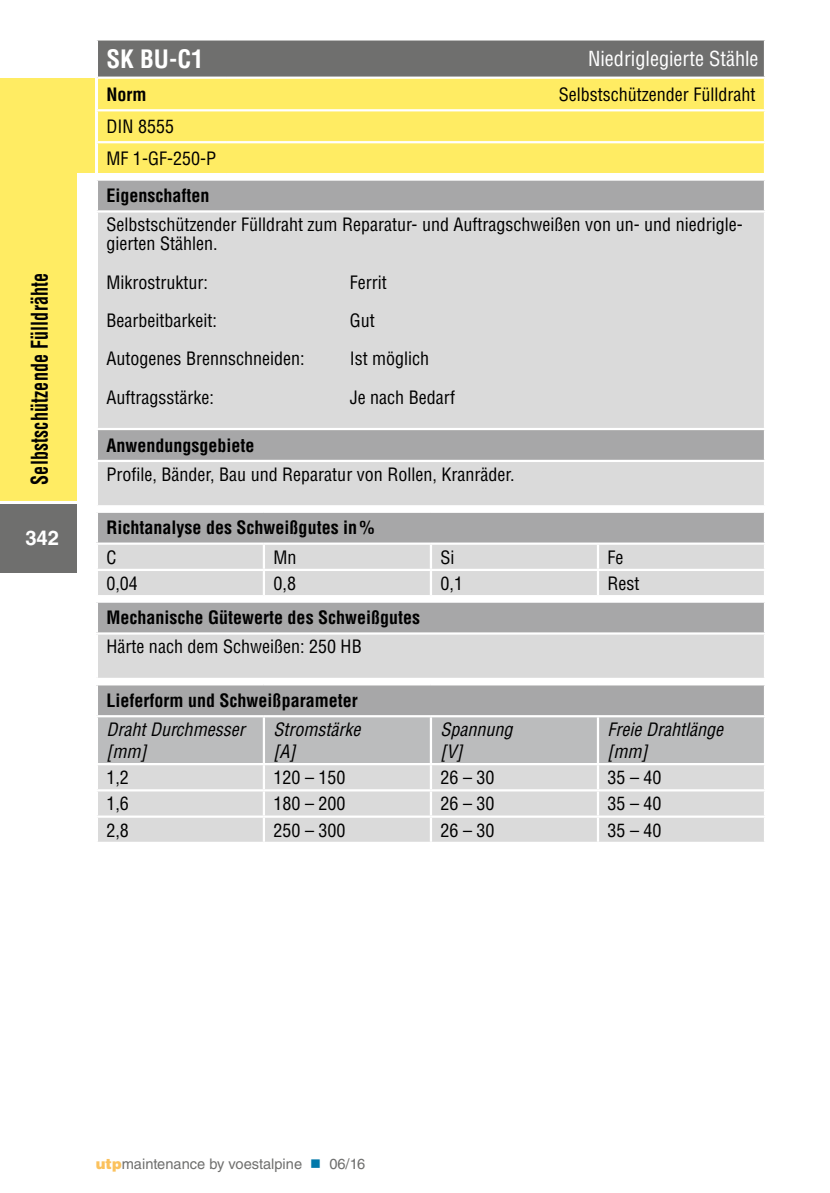
<style>
.page{position:relative;width:830px;height:1193px;background:#fff}
.page>*{position:absolute;margin:0;border:0;box-sizing:border-box;transform-origin:0 0}
.HL1{font:700 condensed 24.75px "Helvetica LT Std";color:#fff}
.t1{font:700 condensed 22.5px "Helvetica LT Std";letter-spacing:.01em;color:#000;scale:.8 1}
.HL1_siehe_auch{font:condensed 20.25px "Helvetica LT Std";color:#fff}
.t2{font:700 20.25px "Helvetica LT Std";color:#fff}
.IVZ__1{font:condensed 18px/19.1px "Helvetica LT Std";color:#000}
.HL2{font:700 condensed 18px "Helvetica LT Std";color:#000}
.Copy{font:condensed 18px "Helvetica LT Std";color:#000}
.HL3{font:italic condensed 18px/21.6px "Helvetica LT Std";color:#000}
.Copy-rechtsbündig{font:condensed 18px "Helvetica LT Std";color:#000}
.IVZ__5{font:condensed 18px "Helvetica LT Std";color:#000}
.HL2-weiß{font:700 condensed 18px "Helvetica LT Std";color:#000}
.t3{font:14.62px "Helvetica LT Std";color:#6f6f6e}
.s1{font-weight:900;color:#fbc25e}
.s2{color:#0078aa}
</style>
<div class="page">
<div style="left:0;top:79px;width:94px;height:94px;background:#ffec63"></div>
<div style="left:98px;top:41px;width:665px;height:36px;background:#6f6f6e"></div>
<div style="left:98px;top:79px;width:665px;height:94px;background:#ffec63"></div>
<hr style="left:96px;top:109px;width:130px;height:2px;background:#fff">
<hr style="left:226px;top:109px;width:539px;height:2px;background:#fff">
<hr style="left:96px;top:141px;width:130px;height:2px;background:#fff">
<hr style="left:226px;top:141px;width:539px;height:2px;background:#fff">
<div style="left:98px;top:181px;width:665px;height:29px;background:#a7a7a8"></div>
<svg style="left:98px;top:213px;width:665px;height:292px;background:#d4d4d4"></svg>
<hr style="left:96px;top:428px;width:669px;height:2px;background:#fff">
<hr style="left:96px;top:460px;width:669px;height:2px;background:#fff">
<div style="left:97px;top:512px;width:667px;height:32px;background:#a7a7a8"></div>
<div style="left:98px;top:545px;width:665px;height:50px;background:#dadada"></div>
<hr style="left:263px;top:545px;width:2px;height:24px;background:#fff">
<hr style="left:763px;top:513px;width:2px;height:29px;background:#fff">
<hr style="left:429px;top:545px;width:3px;height:24px;background:#fff">
<hr style="left:263px;top:571px;width:2px;height:24px;background:#fff">
<hr style="left:429px;top:571px;width:3px;height:24px;background:#fff">
<hr style="left:596px;top:571px;width:2px;height:24px;background:#fff">
<hr style="left:596px;top:545px;width:2px;height:24px;background:#fff">
<hr style="left:96px;top:510px;width:168px;height:3px;background:#fff">
<hr style="left:96px;top:513px;width:2px;height:29px;background:#fff">
<hr style="left:264px;top:510px;width:167px;height:3px;background:#fff">
<hr style="left:431px;top:510px;width:166px;height:3px;background:#fff">
<hr style="left:597px;top:510px;width:168px;height:3px;background:#fff">
<hr style="left:96px;top:542px;width:168px;height:3px;background:#fff">
<hr style="left:264px;top:542px;width:167px;height:3px;background:#fff">
<hr style="left:431px;top:542px;width:166px;height:3px;background:#fff">
<hr style="left:597px;top:542px;width:168px;height:3px;background:#fff">
<hr style="left:96px;top:569px;width:168px;height:2px;background:#fff">
<hr style="left:264px;top:569px;width:167px;height:2px;background:#fff">
<hr style="left:431px;top:569px;width:166px;height:2px;background:#fff">
<hr style="left:597px;top:569px;width:168px;height:2px;background:#fff">
<div style="left:97px;top:601px;width:667px;height:32px;background:#a7a7a8"></div>
<div style="left:97px;top:633px;width:667px;height:46px;background:#dadada"></div>
<hr style="left:763px;top:603px;width:2px;height:29px;background:#fff">
<hr style="left:763px;top:634px;width:2px;height:44px;background:#fff">
<hr style="left:96px;top:600px;width:669px;height:3px;background:#fff">
<hr style="left:96px;top:603px;width:2px;height:29px;background:#fff">
<hr style="left:96px;top:632px;width:669px;height:2px;background:#fff">
<hr style="left:96px;top:634px;width:2px;height:44px;background:#fff">
<hr style="left:96px;top:678px;width:669px;height:2px;background:#fff">
<div style="left:97px;top:684px;width:667px;height:32px;background:#a7a7a8"></div>
<div style="left:98px;top:717px;width:665px;height:46px;background:#bbbcbd"></div>
<div style="left:98px;top:765px;width:665px;height:77px;background:#dadada"></div>
<hr style="left:763px;top:685px;width:2px;height:30px;background:#fff">
<hr style="left:263px;top:717px;width:2px;height:46px;background:#fff">
<hr style="left:263px;top:765px;width:2px;height:24px;background:#fff">
<hr style="left:429px;top:765px;width:3px;height:24px;background:#fff">
<hr style="left:263px;top:791px;width:2px;height:24px;background:#fff">
<hr style="left:429px;top:791px;width:3px;height:24px;background:#fff">
<hr style="left:96px;top:683px;width:168px;height:2px;background:#fff">
<hr style="left:96px;top:685px;width:2px;height:30px;background:#fff">
<hr style="left:264px;top:683px;width:167px;height:2px;background:#fff">
<hr style="left:431px;top:683px;width:166px;height:2px;background:#fff">
<hr style="left:597px;top:683px;width:168px;height:2px;background:#fff">
<hr style="left:596px;top:717px;width:2px;height:46px;background:#fff">
<hr style="left:96px;top:715px;width:168px;height:2px;background:#fff">
<hr style="left:264px;top:715px;width:167px;height:2px;background:#fff">
<hr style="left:431px;top:715px;width:166px;height:2px;background:#fff">
<hr style="left:597px;top:715px;width:168px;height:2px;background:#fff">
<hr style="left:263px;top:818px;width:2px;height:24px;background:#fff">
<hr style="left:429px;top:818px;width:3px;height:24px;background:#fff">
<hr style="left:429px;top:717px;width:3px;height:46px;background:#fff">
<hr style="left:596px;top:765px;width:2px;height:24px;background:#fff">
<hr style="left:96px;top:789px;width:168px;height:2px;background:#fff">
<hr style="left:264px;top:789px;width:167px;height:2px;background:#fff">
<hr style="left:431px;top:789px;width:166px;height:2px;background:#fff">
<hr style="left:597px;top:789px;width:168px;height:2px;background:#fff">
<hr style="left:596px;top:791px;width:2px;height:24px;background:#fff">
<hr style="left:96px;top:815px;width:168px;height:3px;background:#fff">
<hr style="left:264px;top:815px;width:167px;height:3px;background:#fff">
<hr style="left:431px;top:815px;width:166px;height:3px;background:#fff">
<hr style="left:597px;top:815px;width:168px;height:3px;background:#fff">
<hr style="left:596px;top:818px;width:2px;height:24px;background:#fff">
<div style="left:0;top:504px;width:77px;height:68px;background:#6f6f6e"></div>
<div style="left:0;top:79px;width:77px;height:422px;background:#ffec63"></div>
<p class="t1" style="left:25px;top:485px;width:267px;rotate:-90deg">Selbstschützende Fülldrähte</p>
<p class="t2" style="left:25px;top:526px;width:35px">342</p>
<p class="HL1" style="left:106px;top:43px;width:98px">SK BU-C1</p>
<p class="HL1_siehe_auch" style="left:587px;top:46px;width:172px">Niedriglegierte Stähle</p>
<p class="HL2-weiß" style="left:106px;top:83px;width:41px">Norm</p>
<p class="Copy-rechtsbündig" style="left:558px;top:83px;width:198px">Selbstschützender Fülldraht</p>
<p class="IVZ__1" style="left:106px;top:117px;width:69px">DIN 8555</p>
<p class="IVZ__5" style="left:106px;top:147px;width:111px">MF 1-GF-250-P</p>
<p class="HL2" style="left:106px;top:184px;width:104px">Eigenschaften</p>
<p class="IVZ__1" style="left:106px;top:215px;width:637px">Selbstschützender Fülldraht zum Reparatur- und Auftragschweißen von un- und niedrigle&shy;gierten Stählen.</p>
<p class="IVZ__1" style="left:106px;top:272px;width:103px">Mikrostruktur:</p>
<p class="IVZ__1" style="left:349px;top:272px;width:38px">Ferrit</p>
<p class="IVZ__1" style="left:106px;top:311px;width:112px">Bearbeitbarkeit:</p>
<p class="IVZ__1" style="left:349px;top:311px;width:27px">Gut</p>
<p class="IVZ__1" style="left:106px;top:349px;width:199px">Autogenes Brennschneiden:</p>
<p class="IVZ__1" style="left:349px;top:349px;width:81px">Ist möglich</p>
<p class="IVZ__1" style="left:106px;top:387px;width:109px">Auftragsstärke:</p>
<p class="IVZ__1" style="left:349px;top:387px;width:107px">Je nach Bedarf</p>
<p class="HL2" style="left:106px;top:434px;width:150px">Anwendungsgebiete</p>
<p class="IVZ__1" style="left:106px;top:464px;width:409px">Profile, Bänder, Bau und Reparatur von Rollen, Kranräder.</p>
<p class="HL2" style="left:106px;top:516px;width:269px">Richtanalyse des Schweißgutes in%</p>
<p class="Copy" style="left:106px;top:546px;width:12px">C</p>
<p class="Copy" style="left:273px;top:546px;width:25px">Mn</p>
<p class="Copy" style="left:440px;top:546px;width:16px">Si</p>
<p class="Copy" style="left:607px;top:546px;width:17px">Fe</p>
<p class="Copy" style="left:106px;top:572px;width:33px">0,04</p>
<p class="Copy" style="left:273px;top:572px;width:24px">0,8</p>
<p class="Copy" style="left:440px;top:572px;width:24px">0,1</p>
<p class="Copy" style="left:607px;top:572px;width:33px">Rest</p>
<p class="HL2" style="left:106px;top:606px;width:315px">Mechanische Gütewerte des Schweißgutes</p>
<p class="Copy" style="left:106px;top:635px;width:256px">Härte nach dem Schweißen: 250 HB</p>
<p class="HL2" style="left:106px;top:689px;width:253px">Lieferform und Schweißparameter</p>
<p class="HL3" style="left:106px;top:719px;width:140px">Draht Durchmesser [mm]</p>
<p class="HL3" style="left:273px;top:719px;width:88px">Stromstärke</p>
<p class="HL3" style="left:440px;top:719px;width:73px">Spannung</p>
<p class="HL3" style="left:440px;top:740px;width:23px">[V]</p>
<p class="HL3" style="left:607px;top:719px;width:117px">Freie Drahtlänge</p>
<p class="HL3" style="left:607px;top:740px;width:41px">[mm]</p>
<p class="HL3" style="left:273px;top:740px;width:23px">[A]</p>
<p class="Copy" style="left:106px;top:766px;width:24px">1,2</p>
<p class="Copy" style="left:273px;top:766px;width:73px">120 – 150</p>
<p class="Copy" style="left:440px;top:766px;width:55px">26 – 30</p>
<p class="Copy" style="left:607px;top:766px;width:55px">35 – 40</p>
<p class="Copy" style="left:106px;top:792px;width:24px">1,6</p>
<p class="Copy" style="left:273px;top:792px;width:73px">180 – 200</p>
<p class="Copy" style="left:440px;top:792px;width:55px">26 – 30</p>
<p class="Copy" style="left:607px;top:792px;width:55px">35 – 40</p>
<p class="Copy" style="left:106px;top:818px;width:24px">2,8</p>
<p class="Copy" style="left:273px;top:818px;width:73px">250 – 300</p>
<p class="Copy" style="left:440px;top:818px;width:55px">26 – 30</p>
<p class="Copy" style="left:607px;top:818px;width:55px">35 – 40</p>
<p class="t3" style="left:96px;top:1155px;width:271px"><span class="s1">utp</span>maintenance by voestalpine <span class="s2">■</span> 06/16</p>
</div>
